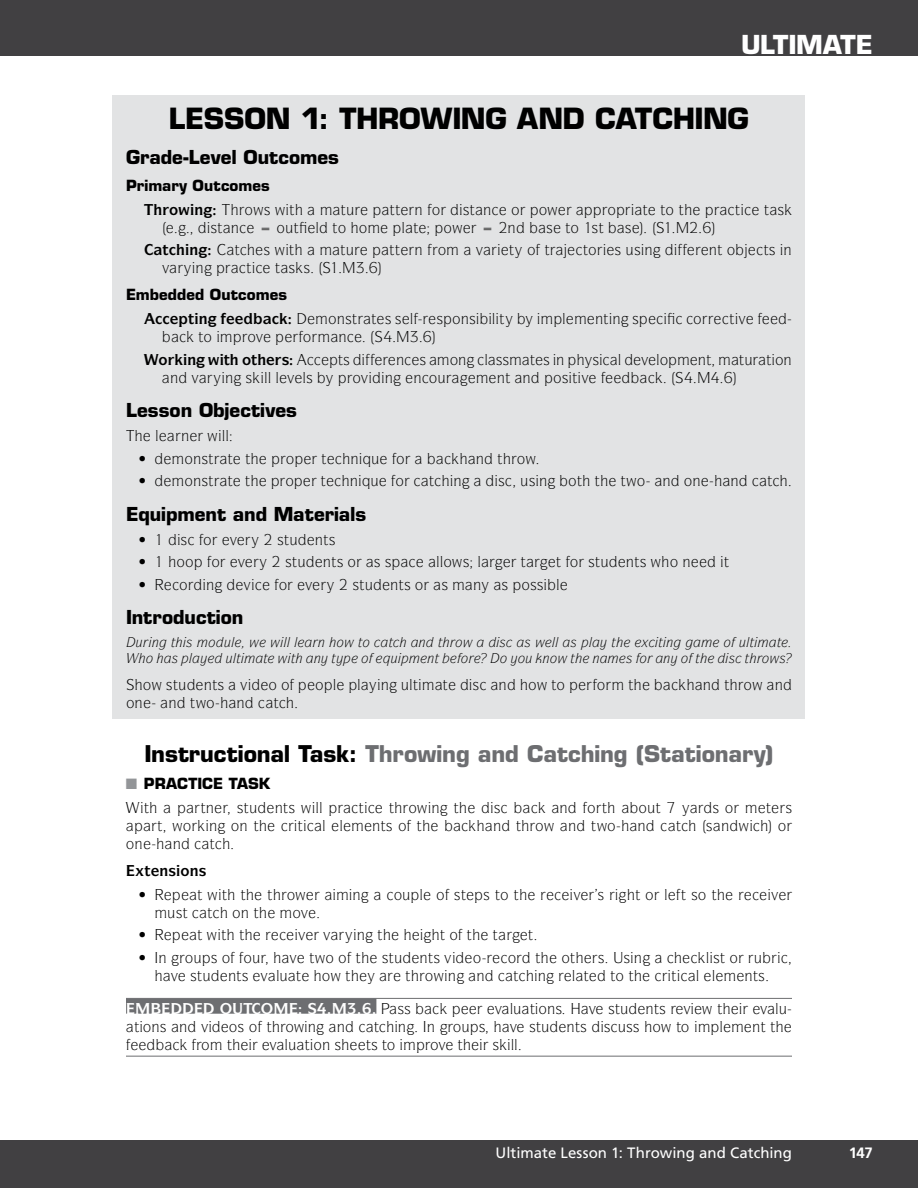
<style>
.page{position:relative;width:918px;height:1188px;background:#fff}
.page>*{position:absolute;margin:0;border:0;box-sizing:border-box;transform-origin:0 0}
.t1{font:700 28.5px "Eurostile LT Std";letter-spacing:-.01em;color:#000}
.t2{font:700 25.5px "Eurostile LT Std";letter-spacing:-.02em;color:#fff}
.t3{font:700 22.5px "Eurostile LT Std";letter-spacing:-.005em;color:#6d6e71}
.t4{font:700 18.75px "Eurostile LT Std";color:#000}
.t5{font:15px "ITC Symbol Std";color:#000}
.t6{font:700 15px "Eurostile LT Std";letter-spacing:.005em;color:#000}
.t7{font:15px "Frutiger LT Std";letter-spacing:.005em;color:#fff}
.t8{font:15px "New Century Schlbk LT Std";color:#000}
.t9{font:700 15px "ITC Symbol Std";color:#000}
.t10{font:700 15px "Frutiger LT Std";color:#fff}
.t11{font:italic 13.5px "ITC Symbol Std";color:#000}
.s1{color:#000}
.s2{color:#939598}
</style>
<div class="page">
<div style="left:0;top:0;width:918px;height:56px;background:#414042"></div>
<div style="left:0;top:1140px;width:918px;height:48px;background:#414042"></div>
<div style="left:112px;top:95px;width:694px;height:623px;background:#e2e3e4"></div>
<hr style="left:126px;top:998px;width:666px;height:1px;background:#6d6e71">
<div style="left:126px;top:999px;width:250px;height:15px;background:#6d6e71"></div>
<hr style="left:126px;top:1056px;width:666px;height:1px;background:#6d6e71">
<svg style="left:127px;top:1013px;width:87px;height:1px"></svg>
<svg style="left:220px;top:1013px;width:81px;height:1px"></svg>
<svg style="left:308px;top:1013px;width:67px;height:1px"></svg>
<h2 class="t2" style="left:741px;top:29px;width:133px">ULTIMATE</h2>
<h1 class="t1" style="left:169px;top:101px;width:582px">LESSON 1: THROWING AND CATCHING</h1>
<p class="t4" style="left:126px;top:145px;width:215px">Grade-Level Outcomes</p>
<p class="t6" style="left:126px;top:176px;width:145px">Primary Outcomes</p>
<p class="t5" style="left:389px;top:200px;width:52px">▼▼ ■ □</p>
<p class="t5" style="left:463px;top:200px;width:30px">▲▼ ■</p>
<p class="t5" style="left:607px;top:200px;width:78px">□ ▼ ▼□ ▼</p>
<p class="t5" style="left:735px;top:200px;width:51px">▼ ▼ ▲</p>
<p class="t5" style="left:210px;top:218px;width:30px">▲▼ ■</p>
<p class="t5" style="left:276px;top:218px;width:92px">□◆▼ ● ▼□ □</p>
<p class="t5" style="left:508px;top:218px;width:98px">■ ▲ ▼□ ▲▼</p>
<p class="t5" style="left:389px;top:241px;width:59px">▼▼ ■ □</p>
<p class="t5" style="left:476px;top:241px;width:75px">❖ ▼ □ ▼</p>
<p class="t5" style="left:583px;top:241px;width:71px">▼□ ▲ ◆▲■</p>
<p class="t5" style="left:709px;top:241px;width:28px">■▼ □</p>
<p class="t5" style="left:763px;top:241px;width:30px">▼▲ ■</p>
<p class="t5" style="left:246px;top:259px;width:65px">▼ ▼▲▲</p>
<p class="t6" style="left:126px;top:286px;width:163px">Embedded Outcomes</p>
<p class="t5" style="left:328px;top:310px;width:87px">□■▲▼ ▼ ▲ ▲ ●</p>
<p class="t5" style="left:436px;top:310px;width:70px">▲ □■▲ ●▼</p>
<p class="t5" style="left:562px;top:310px;width:78px">● ■▼■ ▲</p>
<p class="t5" style="left:693px;top:310px;width:54px">□ ▼❖</p>
<p class="t9" style="left:224px;top:350px;width:35px">▼ □▼</p>
<p class="t5" style="left:450px;top:350px;width:61px">□■ ● ▲▲</p>
<p class="t5" style="left:530px;top:350px;width:36px">▼ ▲ ■</p>
<p class="t5" style="left:641px;top:350px;width:29px">❖ ●□</p>
<p class="t5" style="left:739px;top:350px;width:55px">▼◆ ▼□■</p>
<p class="t5" style="left:225px;top:368px;width:89px">■ ▲ ●● ●❖●▲</p>
<p class="t5" style="left:352px;top:368px;width:42px">□❖ ■</p>
<p class="t5" style="left:413px;top:368px;width:34px">■ □◆</p>
<p class="t5" style="left:497px;top:368px;width:36px">■▼ ■</p>
<p class="t5" style="left:553px;top:368px;width:37px">□▲▼❖</p>
<p class="t4" style="left:126px;top:399px;width:173px">Lesson Objectives</p>
<p class="t8" style="left:138px;top:449px;width:11px">•</p>
<p class="t5" style="left:184px;top:449px;width:67px">□■▲▼ ▼ ▼</p>
<p class="t5" style="left:350px;top:449px;width:56px">■❑◆ □</p>
<p class="t5" style="left:476px;top:449px;width:51px">■ ▼ □</p>
<p class="t8" style="left:138px;top:472px;width:11px">•</p>
<p class="t5" style="left:184px;top:472px;width:67px">□■▲▼ ▼ ▼</p>
<p class="t5" style="left:350px;top:472px;width:56px">■❑◆ □</p>
<p class="t5" style="left:498px;top:472px;width:51px">▲ ◆▲■</p>
<p class="t5" style="left:568px;top:472px;width:33px">□▼ ▼</p>
<p class="t5" style="left:620px;top:472px;width:82px">▼ □ ■ □■</p>
<p class="t4" style="left:126px;top:502px;width:242px">Equipment and Materials</p>
<p class="t8" style="left:138px;top:530px;width:101px">• ▲ □ ❖</p>
<p class="t5" style="left:277px;top:530px;width:60px">▲▼◆ ■▼▲</p>
<p class="t8" style="left:138px;top:553px;width:109px">• □□ □ ❖</p>
<p class="t5" style="left:285px;top:553px;width:108px">▲▼◆ ■▼▲ □ ▲ ▲</p>
<p class="t5" style="left:436px;top:553px;width:46px">●●□ ▲ ●</p>
<p class="t5" style="left:521px;top:553px;width:127px">▼ ▼ □ ▲▼◆ ■▼▲</p>
<p class="t8" style="left:138px;top:575px;width:78px">• □■</p>
<p class="t5" style="left:244px;top:575px;width:70px">❖ □ ❖</p>
<p class="t5" style="left:352px;top:575px;width:97px">▲▼◆ ■▼▲ □ ▲</p>
<p class="t5" style="left:473px;top:575px;width:88px">■ ▲ □▲▲ ●</p>
<p class="t4" style="left:126px;top:606px;width:119px">Introduction</p>
<p class="t11" style="left:136px;top:633px;width:100px">◆■ ▼ ▲ □◆●</p>
<p class="t11" style="left:283px;top:633px;width:15px">●● ●</p>
<p class="t11" style="left:318px;top:633px;width:54px">■ □ ▼□</p>
<p class="t11" style="left:388px;top:633px;width:76px">▼ ■ ▼ □</p>
<p class="t11" style="left:552px;top:633px;width:42px">●● ▲ ●</p>
<p class="t11" style="left:723px;top:633px;width:32px">□ ◆●▼</p>
<p class="t11" style="left:146px;top:649px;width:48px">□ ▲ ●</p>
<p class="t11" style="left:225px;top:649px;width:17px">◆●▼</p>
<p class="t11" style="left:361px;top:649px;width:38px">□ ❑◆</p>
<p class="t11" style="left:461px;top:649px;width:115px">□ □ □◆ ■□ ▼</p>
<p class="t11" style="left:592px;top:649px;width:109px">■ ▲ □ ■ □ ▼</p>
<p class="t11" style="left:729px;top:649px;width:59px">▲ ▼□▲</p>
<p class="t5" style="left:143px;top:675px;width:106px">□ ▲▼◆ ■▼▲ ❖</p>
<p class="t5" style="left:357px;top:675px;width:62px">● ■ ◆●▼</p>
<p class="t5" style="left:499px;top:675px;width:68px">■ □ ▼□</p>
<p class="t5" style="left:703px;top:675px;width:51px">■ ▼ □</p>
<p class="t5" style="left:775px;top:675px;width:10px">■</p>
<p class="t5" style="left:168px;top:693px;width:48px">■ ▼ □</p>
<h3 class="t3" style="left:144px;top:740px;width:631px"><span class="s1">Instructional Task:</span> Throwing and Catching (Stationary)</h3>
<p class="t6" style="left:126px;top:774px;width:145px"><span class="s2">■</span> PRACTICE TASK</p>
<p class="t5" style="left:237px;top:798px;width:60px">▲▼◆ ■▼▲</p>
<p class="t5" style="left:359px;top:798px;width:102px">▼ ▼□■ ▼</p>
<p class="t5" style="left:560px;top:798px;width:49px">■ □ ▼</p>
<p class="t5" style="left:639px;top:798px;width:24px">□◆▼</p>
<p class="t5" style="left:157px;top:816px;width:103px">▼ □ ■ □■ ▼</p>
<p class="t5" style="left:298px;top:816px;width:47px">▼ ● ●</p>
<p class="t5" style="left:372px;top:816px;width:51px">■▼▲ □ ▼</p>
<p class="t5" style="left:493px;top:816px;width:52px">■ ▼ □</p>
<p class="t5" style="left:568px;top:816px;width:49px">■ ▼ □</p>
<p class="t9" style="left:145px;top:861px;width:63px">▼ ■▲ □■▲</p>
<p class="t8" style="left:138px;top:885px;width:11px">•</p>
<p class="t5" style="left:197px;top:885px;width:50px">▼ ▼ ▼</p>
<p class="t5" style="left:353px;top:885px;width:168px">■ □◆ ● □ ▲▼ ▲ ▼□ ▼</p>
<p class="t5" style="left:635px;top:885px;width:83px">▼ □ ● ▼ ▲□ ▼</p>
<p class="t5" style="left:167px;top:903px;width:22px">◆▲▼</p>
<p class="t5" style="left:207px;top:903px;width:53px">▼ □■ ▼</p>
<p class="t8" style="left:138px;top:926px;width:11px">•</p>
<p class="t5" style="left:197px;top:926px;width:49px">▼ ▼ ▼</p>
<p class="t5" style="left:440px;top:926px;width:33px">▼ □ ▼</p>
<p class="t8" style="left:138px;top:948px;width:124px">• ■ □◆ ▲ □ □◆</p>
<p class="t5" style="left:290px;top:948px;width:73px">❖ ▼ □ □ ▼</p>
<p class="t5" style="left:382px;top:948px;width:71px">▲▼◆ ■▼▲ ❖</p>
<p class="t5" style="left:535px;top:948px;width:41px">▼ □▼</p>
<p class="t5" style="left:598px;top:948px;width:46px">▲ ▲■</p>
<p class="t5" style="left:706px;top:948px;width:58px">●▲▼ □ ◆</p>
<p class="t5" style="left:171px;top:966px;width:132px">❖ ▲▼◆ ■▼▲ ❖ ●◆ ▼</p>
<p class="t5" style="left:405px;top:966px;width:53px">▼□■</p>
<p class="t5" style="left:538px;top:966px;width:53px">■ ● ▼</p>
<p class="t5" style="left:610px;top:966px;width:25px">▼□ ▼</p>
<p class="t5" style="left:671px;top:966px;width:46px">▼ ● ●</p>
<p class="t5" style="left:745px;top:966px;width:22px">■▼▲</p>
<p class="t5" style="left:495px;top:999px;width:197px">❖ ●◆ ▼ □■▲ ★ ❖ ▲▼◆ ■▼▲ ❖</p>
<p class="t5" style="left:760px;top:999px;width:28px">❖ ●◆</p>
<p class="t5" style="left:134px;top:1017px;width:76px">▼ □■▲ ■ ❖</p>
<p class="t5" style="left:229px;top:1017px;width:89px">□▲ □ ▼□■</p>
<p class="t5" style="left:398px;top:1017px;width:89px">■ ■ □◆ ▲</p>
<p class="t5" style="left:510px;top:1017px;width:181px">❖ ▲▼◆ ■▼▲ ▲ ◆▲▲ □ ▼□</p>
<p class="t5" style="left:720px;top:1017px;width:58px">● ■▼ ▼</p>
<p class="t5" style="left:270px;top:1035px;width:73px">❖ ●◆ ▼□■ ▲</p>
<p class="t5" style="left:366px;top:1035px;width:31px">▼▲ ▼□</p>
<p class="t5" style="left:430px;top:1035px;width:34px">□❖ ▼</p>
<p class="t5" style="left:493px;top:1035px;width:27px">▲ ●●</p>
<p class="t7" style="left:496px;top:1144px;width:298px">Ultimate Lesson 1: Throwing and Catching</p>
<p class="t10" style="left:849px;top:1144px;width:26px">147</p>
</div>
